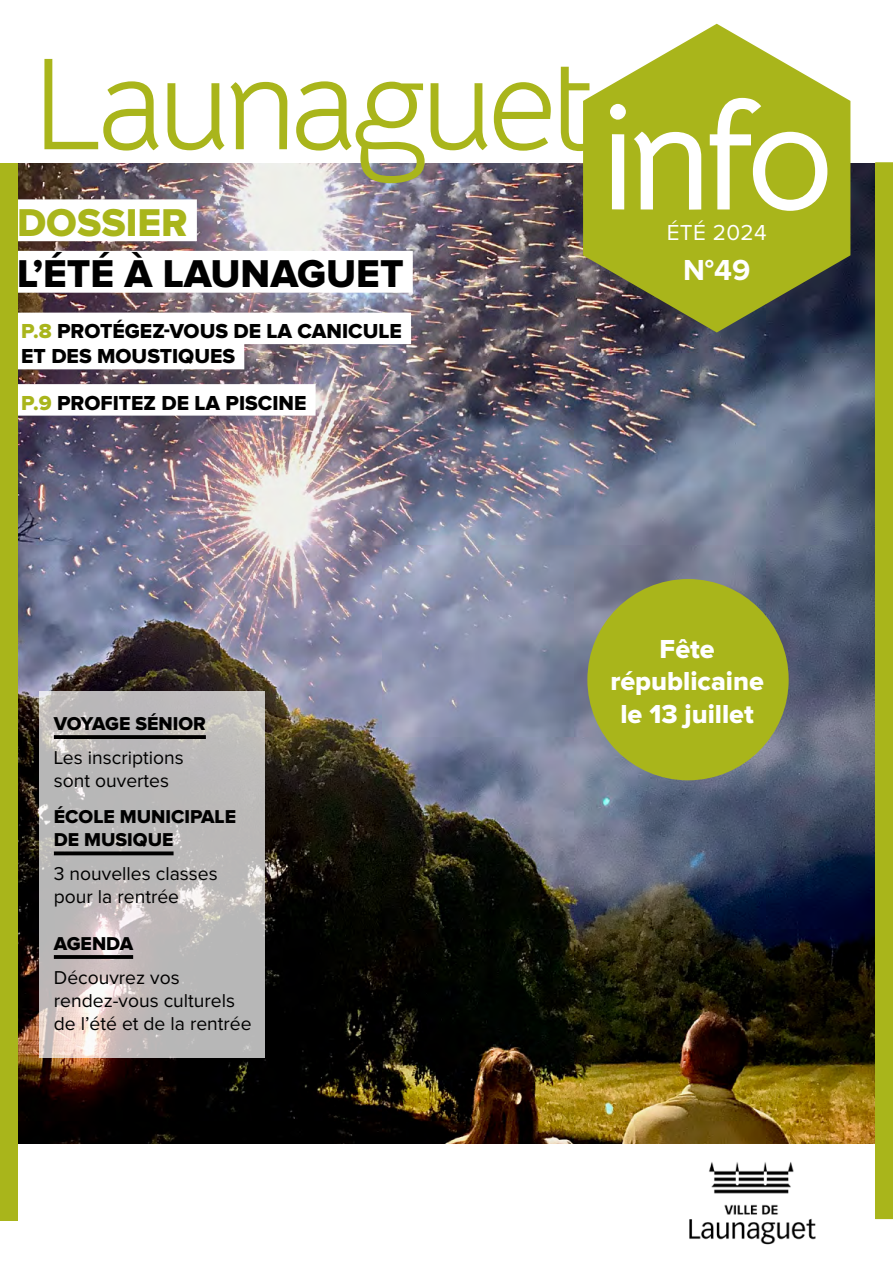
<style>
.page{position:relative;width:893px;height:1263px;background:#fff}
.page>*{position:absolute;margin:0;border:0;box-sizing:border-box;transform-origin:0 0}
.t1{font:700 150px "Bellota Text";color:#fff}
.t2{font:132px "Bellota Text";letter-spacing:-.04em;color:#a9b51b}
.t3{font:40.2px "Proxima Nova Extrabld";color:#000}
.t4{font:40.2px "Proxima Nova Extrabld";color:#a9b51b}
.t5{font:700 30px "Proxima Nova";color:#fff}
.t6{font:27px/32.4px "Proxima Nova Extrabld";color:#fff;text-align:center}
.t7{font:22.5px "Proxima Nova";letter-spacing:.02em;color:#fff}
.t8{font:21px "Proxima Nova Extrabld";color:#000}
.t9{font:19.35px/23.1px "Proxima Nova";color:#000}
.t10{font:19.35px/23.1px "Proxima Nova Extrabld";color:#000}
.s1{color:#a9b51b}
</style>
<div class="page">
<img style="left:17px;top:163px;width:858px;height:981px">
<svg style="left:583px;top:24px;width:267px;height:308px;background:#a5ae3c"></svg>
<div style="left:875px;top:162px;width:18px;height:1057px;background:#a9b51b"></div>
<img style="left:689px;top:1162px;width:127px;height:83px">
<svg style="left:39px;top:692px;width:226px;height:366px;background:#c0bdbc"></svg>
<svg style="left:54px;top:735px;width:152px;height:4px"></svg>
<svg style="left:54px;top:851px;width:120px;height:4px"></svg>
<hr style="left:54px;top:955px;width:79px;height:4px;background:#000">
<div style="left:8px;top:199px;width:189px;height:42px;background:#fff"></div>
<div style="left:8px;top:251px;width:405px;height:42px;background:#fff"></div>
<div style="left:12px;top:313px;width:399px;height:31px;background:#fff"></div>
<div style="left:12px;top:338px;width:232px;height:31px;background:#fff"></div>
<div style="left:12px;top:384px;width:304px;height:32px;background:#fff"></div>
<div style="left:0;top:163px;width:17px;height:1057px;background:#a9b51b"></div>
<div style="left:587px;top:579px;width:202px;height:201px;background:#a9b51b;border-radius:50%"></div>
<p class="t2" style="left:31px;top:-2px;width:565px">Launaguet</p>
<p class="t4" style="left:17px;top:204px;width:172px">DOSSIER</p>
<p class="t3" style="left:17px;top:256px;width:388px">L’ÉTÉ À LAUNAGUET</p>
<p class="t8" style="left:21px;top:321px;width:382px"><span class="s1">P.8</span> PROTÉGEZ-VOUS DE LA CANICULE</p>
<p class="t8" style="left:21px;top:347px;width:215px">ET DES MOUSTIQUES</p>
<p class="t8" style="left:21px;top:393px;width:287px"><span class="s1">P.9</span> PROFITEZ DE LA PISCINE</p>
<p class="t1" style="left:600px;top:33px;width:234px">info</p>
<p class="t7" style="left:667px;top:222px;width:102px">ÉTÉ 2024</p>
<p class="t5" style="left:683px;top:257px;width:69px">N°49</p>
<p class="t10" style="left:54px;top:712px;width:154px">VOYAGE SÉNIOR</p>
<p class="t9" style="left:54px;top:747px;width:131px">Les inscriptions sont ouvertes</p>
<p class="t10" style="left:54px;top:806px;width:184px">ÉCOLE MUNICIPALE<br>DE MUSIQUE</p>
<p class="t9" style="left:54px;top:863px;width:165px">3 nouvelles classes pour la rentrée</p>
<p class="t10" style="left:54px;top:932px;width:81px">AGENDA</p>
<p class="t9" style="left:54px;top:966px;width:199px">Découvrez vos rendez-vous culturels de l’été et de la rentrée</p>
<p class="t6" style="left:610px;top:634px;width:155px">Fête républicaine le 13 juillet</p>
</div>
